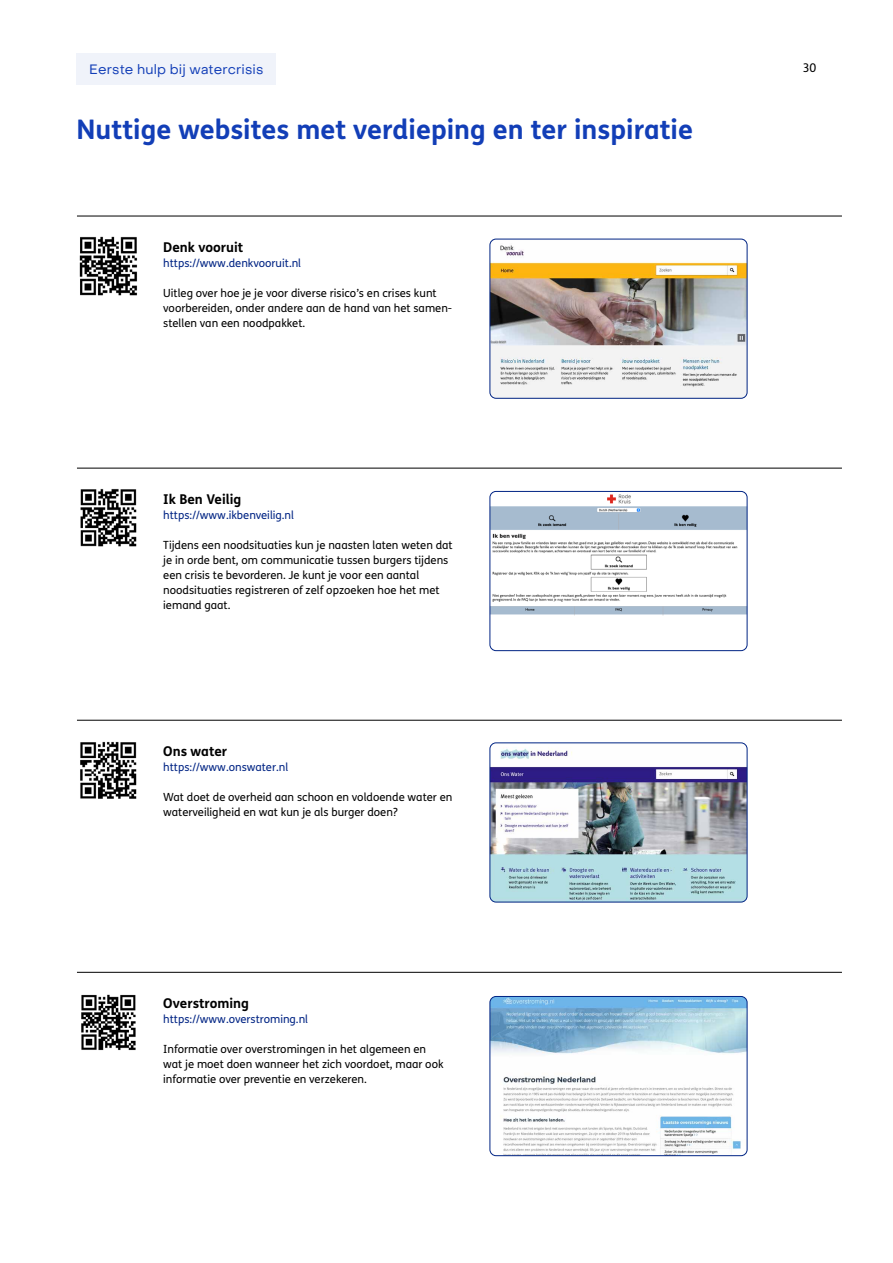
<style>
.page{position:relative;width:893px;height:1263px;background:#fff}
.page>*{position:absolute;margin:0;border:0;box-sizing:border-box;transform-origin:0 0}
.t1{font:700 27px "FS Me Pro";color:#123eb7}
.t2{font:700 13.5px "FS Me Pro";color:#000}
.t3{font:13.5px "PP Object Sans";letter-spacing:.01em;color:#123eb7}
.t4{font:12px "FS Me Pro";color:#000}
.t5{font:11.25px/15px "FS Me Pro";color:#000}
.t6{font:11.25px "FS Me Pro";color:#002484}
</style>
<div class="page">
<div style="left:77px;top:53px;width:199px;height:32px;background:#f0f3fa"></div>
<img style="left:79px;top:236px;width:59px;height:60px">
<hr style="left:77px;top:216px;width:765px;height:1px;background:#000">
<img style="left:80px;top:488px;width:57px;height:59px">
<hr style="left:77px;top:468px;width:765px;height:1px;background:#000">
<img style="left:80px;top:741px;width:57px;height:58px">
<hr style="left:77px;top:720px;width:765px;height:1px;background:#000">
<img style="left:81px;top:994px;width:55px;height:57px">
<hr style="left:77px;top:972px;width:765px;height:1px;background:#000">
<img style="left:490px;top:239px;width:257px;height:159px">
<div style="left:490px;top:239px;width:257px;height:159px;border:1px solid #002484;border-radius:6px"></div>
<img style="left:490px;top:491px;width:257px;height:160px">
<div style="left:490px;top:491px;width:257px;height:160px;border:1px solid #002484;border-radius:6px"></div>
<img style="left:490px;top:743px;width:257px;height:159px">
<div style="left:490px;top:743px;width:257px;height:159px;border:1px solid #002484;border-radius:6px"></div>
<img style="left:490px;top:996px;width:257px;height:160px">
<div style="left:490px;top:996px;width:257px;height:160px;border:1px solid #002484;border-radius:6px"></div>
<p class="t3" style="left:89px;top:61px;width:176px">Eerste hulp bij watercrisis</p>
<p class="t4" style="left:803px;top:60px;width:15px">30</p>
<h1 class="t1" style="left:77px;top:109px;width:618px">Nuttige websites met verdieping en ter inspiratie</h1>
<p class="t2" style="left:163px;top:237px;width:82px">Denk vooruit</p>
<p class="t6" style="left:163px;top:255px;width:139px">https://www.denkvooruit.nl</p>
<p class="t5" style="left:163px;top:285px;width:290px">Uitleg over hoe je je voor diverse risico’s en crises kunt voorbereiden, onder andere aan de hand van het samen&shy;stellen van een noodpakket.</p>
<p class="t2" style="left:163px;top:489px;width:80px">Ik Ben Veilig</p>
<p class="t6" style="left:163px;top:507px;width:132px">https://www.ikbenveilig.nl</p>
<p class="t5" style="left:163px;top:537px;width:291px">Tijdens een noodsituaties kun je naasten laten weten dat je in orde bent, om communicatie tussen burgers tijdens een crisis te bevorderen. Je kunt je voor een aantal noodsituaties registreren of zelf opzoeken hoe het met iemand gaat.</p>
<p class="t2" style="left:163px;top:741px;width:66px">Ons water</p>
<p class="t6" style="left:163px;top:759px;width:126px">https://www.onswater.nl</p>
<p class="t5" style="left:163px;top:789px;width:291px">Wat doet de overheid aan schoon en voldoende water en waterveiligheid en wat kun je als burger doen?</p>
<p class="t2" style="left:163px;top:993px;width:87px">Overstroming</p>
<p class="t6" style="left:163px;top:1011px;width:146px">https://www.overstroming.nl</p>
<p class="t5" style="left:163px;top:1041px;width:282px">Informatie over overstromingen in het algemeen en wat je moet doen wanneer het zich voordoet, maar ook informatie over preventie en verzekeren.</p>
</div>
